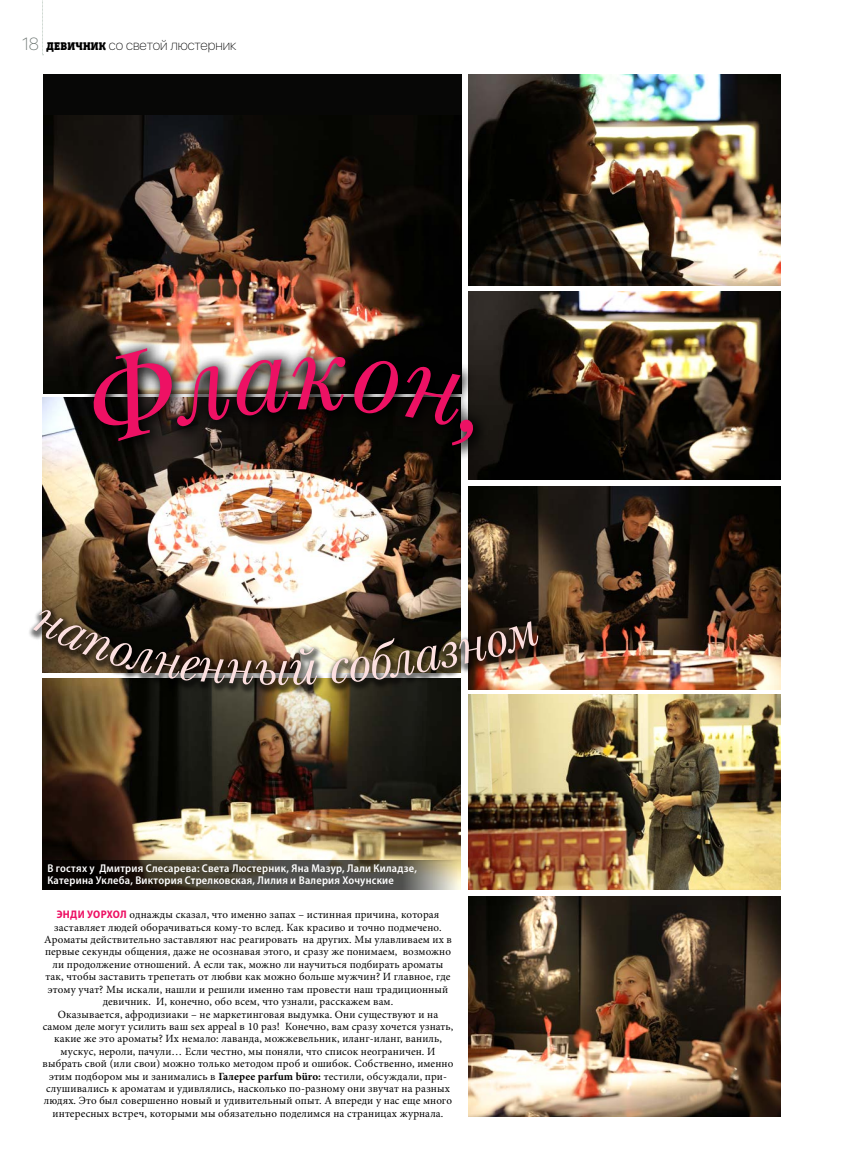
<style>
.page{position:relative;width:851px;height:1170px;background:#fff}
.page>*{position:absolute;margin:0;border:0;box-sizing:border-box;transform-origin:0 0}
.t1{font:italic 118.75px "New Baskerville Exp Od C";color:#ed1164;scale:.95 1}
.t2{font:100 13.75px "SFUI Display";color:#000}
.t3{font:600 semi-condensed 11.25px/12.5px "Myriad Pro";letter-spacing:.02em;color:#fff}
.t4{font:11px/12.4px "Minion Pro";letter-spacing:.01em;color:#000;text-align:center}
.s1{font-size:17.5px;color:#68716d}
.s2{font-family:"Officina Serif Black OSC";font-weight:400;font-size:11.25px}
.s3{font-family:"Myriad Pro";font-weight:700;font-stretch:semi-condensed;color:#ed1164}
.s4{font-weight:700}
</style>
<div class="page">
<img style="left:468px;top:896px;width:312px;height:220px">
<div style="left:43px;top:74px;width:418px;height:319px;background:#070706"></div>
<img style="left:43px;top:115px;width:378px;height:251px">
<img style="left:468px;top:695px;width:312px;height:194px">
<img style="left:43px;top:695px;width:418px;height:165px">
<img style="left:468px;top:74px;width:311px;height:212px">
<img style="left:468px;top:291px;width:312px;height:188px">
<img style="left:468px;top:486px;width:312px;height:203px">
<img style="left:43px;top:398px;width:418px;height:208px">
<svg style="left:42px;top:0;width:2px;height:55px"></svg>
<svg style="left:43px;top:860px;width:418px;height:29px;background:#47443b"></svg>
<div style="left:27px;top:606px;width:520px;height:89px;background:#000;opacity:.54"></div>
<div style="left:81px;top:336px;width:410px;height:127px;background:#000;opacity:.9"></div>
<svg style="left:31px;top:607px;width:286px;height:78px;background:#574736"></svg>
<img style="left:330px;top:620px;width:210px;height:63px">
<img style="left:82px;top:344px;width:209px;height:101px">
<svg style="left:352px;top:358px;width:123px;height:91px"></svg>
<p class="t2" style="left:22px;top:36px;width:216px"><span class="s1">18</span> <span class="s2">ДЕВИЧНИК</span> со светой люстерник</p>
<h1 class="t1" style="left:286px;top:300px;width:61px">к</h1>
<p class="t3" style="left:47px;top:861px;width:371px">В гостях у Дмитрия Слесарева: Света Люстерник, Яна Мазур, Лали Киладзе,<br>Катерина Уклеба, Виктория Стрелковская, Лилия и Валерия Хочунские</p>
<p class="t4" style="left:43px;top:908px;width:412px"><span class="s3">ЭНДИ УОРХОЛ</span> однажды сказал, что именно запах – истинная причина, которая заставляет людей оборачиваться кому-то вслед. Как красиво и точно подмечено.<br>Ароматы действительно заставляют нас реагировать на других. Мы улавливаем их в первые секунды общения, даже не осознавая этого, и сразу же понимаем, возможно ли продолжение отношений. А если так, можно ли научиться подбирать ароматы так, чтобы заставить трепетать от любви как можно больше мужчин? И главное, где этому учат? Мы искали, нашли и решили именно там провести наш традиционный девичник. И, конечно, обо всем, что узнали, расскажем вам.<br>Оказывается, афродизиаки – не маркетинговая выдумка. Они существуют и на самом деле могут усилить ваш sex appeal в 10 раз! Конечно, вам сразу хочется узнать, какие же это ароматы? Их немало: лаванда, можжевельник, иланг-иланг, ваниль, мускус, нероли, пачули… Если честно, мы поняли, что список неограничен. И выбрать свой (или свои) можно только методом проб и ошибок. Собственно, именно этим подбором мы и занимались в <span class="s4">Галерее parfum büro:</span> тестили, обсуждали, при&shy;слушивались к ароматам и удивлялись, насколько по-разному они звучат на разных людях. Это был совершенно новый и удивительный опыт. А впереди у нас еще много интересных встреч, которыми мы обязательно поделимся на страницах журнала.</p>
</div>
